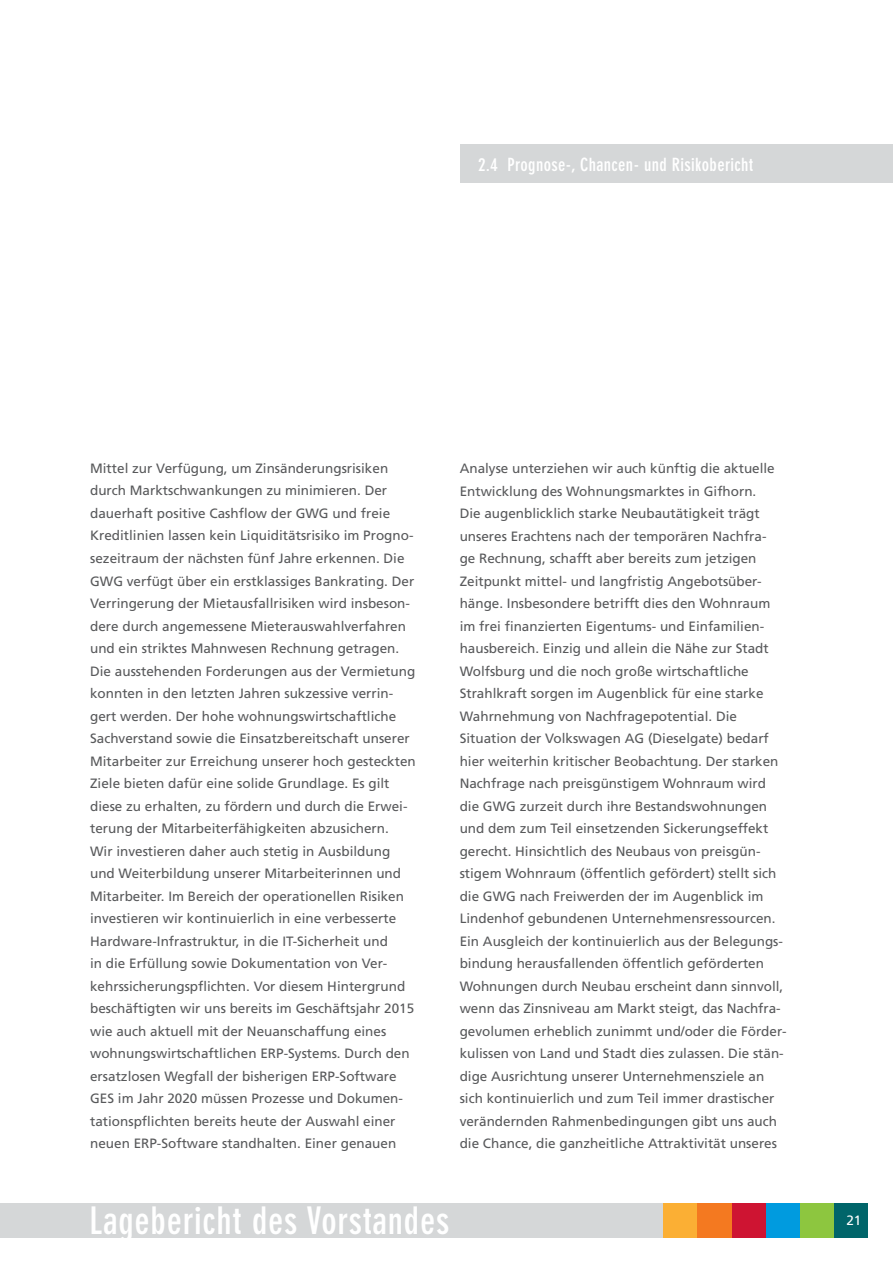
<style>
.page{position:relative;width:893px;height:1263px;background:#fff}
.page>*{position:absolute;margin:0;border:0;box-sizing:border-box;transform-origin:0 0}
.t1{font:700 condensed 37.5px "DIN Neuzeit Grotesk Std";letter-spacing:.02em;color:#fff}
.t2{font:700 condensed 18px "DIN Neuzeit Grotesk Std";letter-spacing:.02em;color:#fff}
.t3{font:13.5px/22.5px "Frutiger";color:#58595b}
.t4{font:13.5px "Frutiger";color:#fff}
</style>
<div class="page">
<div style="left:0;top:1203px;width:668px;height:34px;background:#d5d7d8"></div>
<div style="left:663px;top:1203px;width:34px;height:34px;background:#fbaf34"></div>
<div style="left:833px;top:1203px;width:34px;height:34px;background:#00656a"></div>
<div style="left:799px;top:1203px;width:34px;height:34px;background:#8dc63f"></div>
<div style="left:765px;top:1203px;width:34px;height:34px;background:#009bdf"></div>
<div style="left:731px;top:1203px;width:34px;height:34px;background:#ce1432"></div>
<div style="left:697px;top:1203px;width:34px;height:34px;background:#f47920"></div>
<div style="left:461px;top:145px;width:432px;height:38px;background:#d5d7d8"></div>
<h2 class="t2" style="left:478px;top:154px;width:277px">2.4 Prognose-, Chancen- und Risikobericht</h2>
<p class="t3" style="left:90px;top:457px;width:327px">Mittel zur Verfügung, um Zinsänderungsrisiken durch Marktschwankungen zu minimieren. Der dauerhaft positive Cashflow der GWG und freie Kreditlinien lassen kein Liquiditätsrisiko im Progno&shy;sezeitraum der nächsten fünf Jahre erkennen. Die GWG verfügt über ein erstklassiges Bankrating. Der Verringerung der Mietausfallrisiken wird insbeson&shy;dere durch angemessene Mieterauswahlverfahren und ein striktes Mahnwesen Rechnung getragen.<br>Die ausstehenden Forderungen aus der Vermietung konnten in den letzten Jahren sukzessive verrin&shy;gert werden. Der hohe wohnungswirtschaftliche Sachverstand sowie die Einsatzbereitschaft unserer Mitarbeiter zur Erreichung unserer hoch gesteckten Ziele bieten dafür eine solide Grundlage. Es gilt diese zu erhalten, zu fördern und durch die Erwei&shy;terung der Mitarbeiterfähigkeiten abzusichern.<br>Wir investieren daher auch stetig in Ausbildung und Weiterbildung unserer Mitarbeiterinnen und Mitarbeiter. Im Bereich der operationellen Risiken investieren wir kontinuierlich in eine verbesserte Hardware-Infrastruktur, in die IT-Sicherheit und<br>in die Erfüllung sowie Dokumentation von Ver&shy;kehrssicherungspflichten. Vor diesem Hintergrund beschäftigten wir uns bereits im Geschäftsjahr 2015 wie auch aktuell mit der Neuanschaffung eines wohnungswirtschaftlichen ERP-Systems. Durch den ersatzlosen Wegfall der bisherigen ERP-Software GES im Jahr 2020 müssen Prozesse und Dokumen&shy;tationspflichten bereits heute der Auswahl einer neuen ERP-Software standhalten. Einer genauen</p>
<p class="t3" style="left:460px;top:457px;width:328px">Analyse unterziehen wir auch künftig die aktuelle Entwicklung des Wohnungsmarktes in Gifhorn.<br>Die augenblicklich starke Neubautätigkeit trägt unseres Erachtens nach der temporären Nachfra-<br>ge Rechnung, schafft aber bereits zum jetzigen Zeitpunkt mittel- und langfristig Angebotsüber&shy;hänge. Insbesondere betrifft dies den Wohnraum im frei finanzierten Eigentums- und Einfamilien&shy;hausbereich. Einzig und allein die Nähe zur Stadt Wolfsburg und die noch große wirtschaftliche Strahlkraft sorgen im Augenblick für eine starke Wahrnehmung von Nachfragepotential. Die Situation der Volkswagen AG (Dieselgate) bedarf hier weiterhin kritischer Beobachtung. Der starken Nachfrage nach preisgünstigem Wohnraum wird die GWG zurzeit durch ihre Bestandswohnungen und dem zum Teil einsetzenden Sickerungseffekt gerecht. Hinsichtlich des Neubaus von preisgün&shy;stigem Wohnraum (öffentlich gefördert) stellt sich die GWG nach Freiwerden der im Augenblick im Lindenhof gebundenen Unternehmensressourcen.<br>Ein Ausgleich der kontinuierlich aus der Belegungs&shy;bindung herausfallenden öffentlich geförderten Wohnungen durch Neubau erscheint dann sinnvoll, wenn das Zinsniveau am Markt steigt, das Nachfra&shy;gevolumen erheblich zunimmt und/oder die Förder&shy;kulissen von Land und Stadt dies zulassen. Die stän&shy;dige Ausrichtung unserer Unternehmensziele an sich kontinuierlich und zum Teil immer drastischer verändernden Rahmenbedingungen gibt uns auch die Chance, die ganzheitliche Attraktivität unseres</p>
<h1 class="t1" style="left:89px;top:1199px;width:361px">Lagebericht des Vorstandes</h1>
<p class="t4" style="left:846px;top:1212px;width:17px">21</p>
</div>
